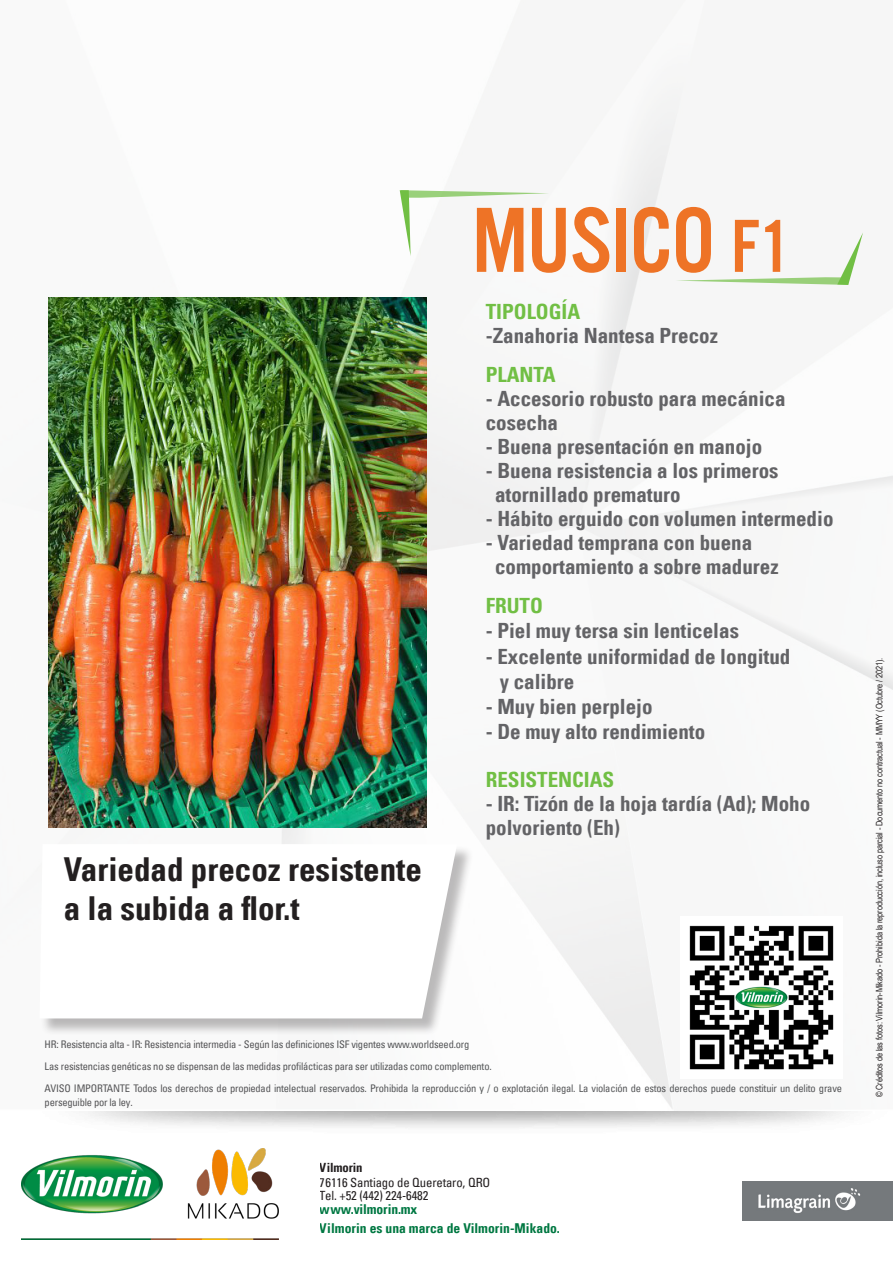
<style>
.page{position:relative;width:893px;height:1263px;background:#fff}
.page>*{position:absolute;margin:0;border:0;box-sizing:border-box;transform-origin:0 0}
.t1{font:96px "Alternate Got No 3 D";letter-spacing:-.005em;color:#ee7326}
.t2{font:33px/39.6px "Univers Com 67 Bold Cond";color:#231f20}
.t3{font:21px/24px "Univers Com 67 Bold Cond";color:#636366}
.t4{font:21px "Univers Com 67 Bold Cond";color:#71bf44}
.t5{font:13.65px "Univers Com 67 Bold Cond";color:#007842}
.t6{font:13.65px "Univers Com 67 Bold Cond";letter-spacing:-.01em;color:#007843}
.t7{font:condensed 12.75px/12.8px "Univers Com 57";letter-spacing:-.01em;color:#231f20}
.t8{font:12.75px "Univers Com 67 Bold Cond";letter-spacing:-.01em;color:#231f20}
.t9{font:condensed 10.5px/22px "Univers Com 57";letter-spacing:-.02em;color:#57585a}
.t10{font:9px "Arial Narrow";letter-spacing:-.01em;color:#231f20}
.s1{font-size:78px}
</style>
<div class="page">
<img style="left:48px;top:86px;width:845px;height:1023px">
<svg style="left:400px;top:190px;width:149px;height:66px"></svg>
<svg style="left:675px;top:232px;width:188px;height:53px"></svg>
<img style="left:49px;top:298px;width:378px;height:529px">
<img style="left:21px;top:1148px;width:258px;height:91px">
<img style="left:742px;top:1181px;width:151px;height:39px">
<div style="left:40px;top:845px;width:433px;height:190px;background:#231f20;opacity:.3"></div>
<svg style="left:40px;top:844px;width:417px;height:174px"></svg>
<img style="left:680px;top:916px;width:162px;height:162px">
<p class="t2" style="left:64px;top:849px;width:360px">Variedad precoz resistente a la subida a flor.t</p>
<p class="t1" style="left:472px;top:189px;width:320px">MUSICO <span class="s1">F1</span></p>
<p class="t4" style="left:486px;top:299px;width:96px">TIPOLOGÍA</p>
<p class="t3" style="left:486px;top:324px;width:234px">-Zanahoria Nantesa Precoz</p>
<p class="t4" style="left:486px;top:362px;width:71px">PLANTA</p>
<p class="t3" style="left:486px;top:387px;width:301px">- Accesorio robusto para mecánica</p>
<p class="t3" style="left:486px;top:411px;width:74px">cosecha</p>
<p class="t3" style="left:486px;top:435px;width:278px">- Buena presentación en manojo</p>
<p class="t3" style="left:486px;top:459px;width:294px">- Buena resistencia a los primeros</p>
<p class="t3" style="left:495px;top:483px;width:187px">atornillado prematuro</p>
<p class="t3" style="left:486px;top:507px;width:349px">- Hábito erguido con volumen intermedio</p>
<p class="t3" style="left:486px;top:531px;width:268px">- Variedad temprana con buena</p>
<p class="t3" style="left:495px;top:555px;width:285px">comportamiento a sobre madurez</p>
<p class="t4" style="left:486px;top:593px;width:59px">FRUTO</p>
<p class="t3" style="left:486px;top:619px;width:255px">- Piel muy tersa sin lenticelas</p>
<p class="t3" style="left:486px;top:644px;width:306px">- Excelente uniformidad de longitud</p>
<p class="t3" style="left:500px;top:669px;width:76px">y calibre</p>
<p class="t3" style="left:486px;top:694px;width:168px">- Muy bien perplejo</p>
<p class="t3" style="left:486px;top:720px;width:221px">- De muy alto rendimiento</p>
<p class="t4" style="left:486px;top:767px;width:130px">RESISTENCIAS</p>
<p class="t3" style="left:486px;top:792px;width:326px">- IR: Tizón de la hoja tardía (Ad); Moho polvoriento (Eh)</p>
<p class="t9" style="left:45px;top:1033px;width:799px">HR: Resistencia alta - IR: Resistencia intermedia - Según las definiciones ISF vigentes www.worldseed.org<br>Las resistencias genéticas no se dispensan de las medidas profilácticas para ser utilizadas como complemento.<br>AVISO IMPORTANTE Todos los derechos de propiedad intelectual reservados. Prohibida la reproducción y / o explotación ilegal. La violación de estos derechos puede constituir un delito grave</p>
<p class="t9" style="left:45px;top:1091px;width:90px">perseguible por la ley.</p>
<p class="t8" style="left:320px;top:1159px;width:44px">Vilmorin</p>
<p class="t7" style="left:320px;top:1176px;width:172px">76116 Santiago de Queretaro, QRO<br>Tel. +52 (442) 224-6482</p>
<p class="t6" style="left:320px;top:1201px;width:99px">www.vilmorin.mx</p>
<p class="t5" style="left:320px;top:1220px;width:241px">Vilmorin es una marca de Vilmorin-Mikado.</p>
<p class="t10" style="left:873px;top:1097px;width:441px;rotate:-90deg">© Créditos de las fotos: Vilmorin-Mikado - Prohibida la reproducción, incluso parcial - Documento no contractual - MMYY (Octubre / 2021).</p>
</div>
